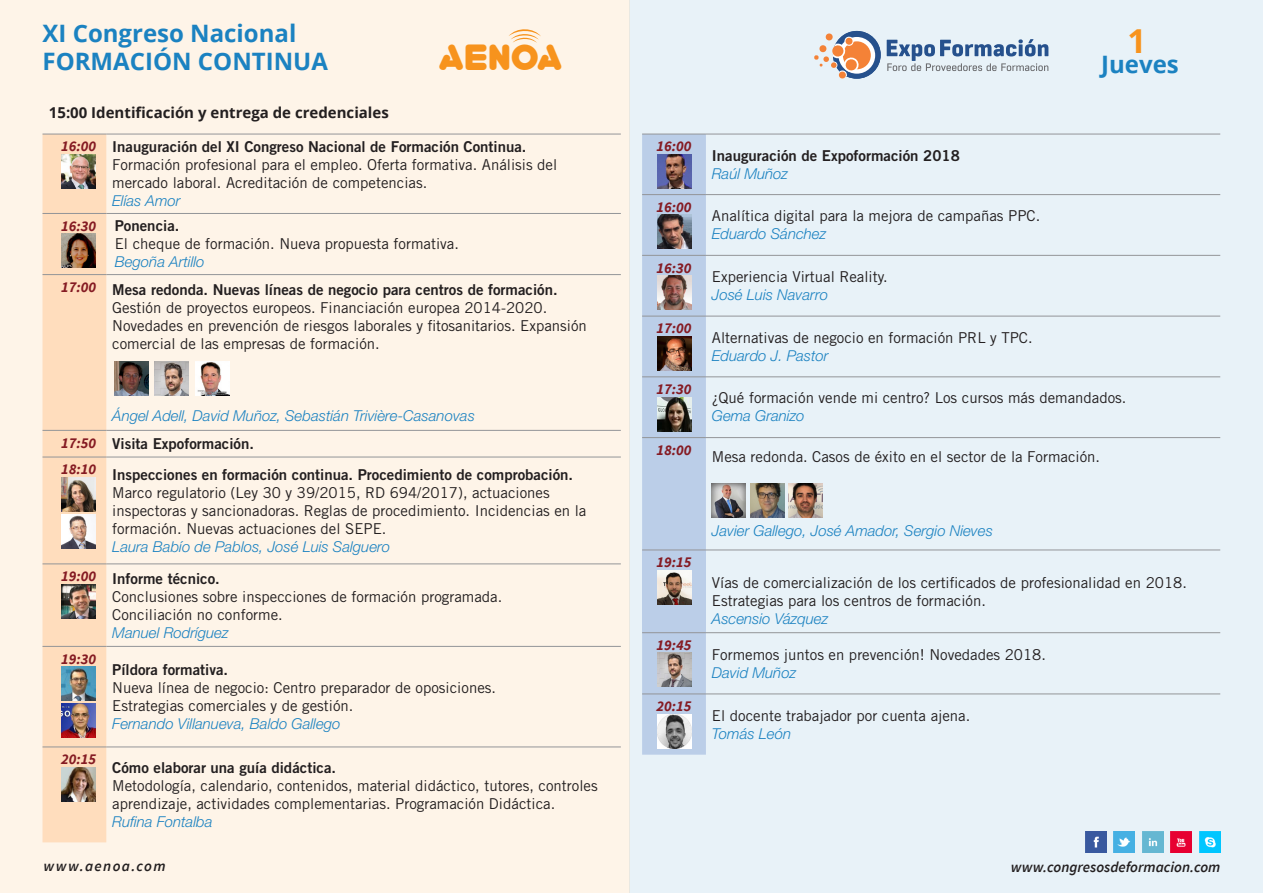
<style>
.page{position:relative;width:1263px;height:893px;background:#fff}
.page>*{position:absolute;margin:0;border:0;box-sizing:border-box;transform-origin:0 0}
.t1{font:34.05px "Youre Gone";color:#f7931d}
.t2{font:700 33px "Open Sans";color:#f7931d}
.t3{font:700 24px "Open Sans";color:#1b82c1}
.t4{font:15px/18px "Trade Gothic LT Std";color:#231f20}
.t5{font:italic 300 15px "Helvetica Neue LT Std";color:#1b82c1}
.t6{font:15px "Trade Gothic LT Std Bd 2";color:#231f20}
.t7{font:italic 700 15px "Source Sans Pro";color:#851b23}
.t8{font:700 15px "Open Sans";color:#231f20}
.t9{font:italic 600 15px "Source Sans Pro";color:#231f20}
.t10{font:italic 600 15px "Source Sans Pro";letter-spacing:.09em;color:#231f20}
</style>
<div class="page">
<div style="left:629px;top:0;width:634px;height:893px;background:#e8f2f8"></div>
<div style="left:0;top:0;width:629px;height:893px;background:#fef4e8"></div>
<img style="left:1085px;top:831px;width:21px;height:22px">
<img style="left:1114px;top:831px;width:21px;height:22px">
<img style="left:1171px;top:831px;width:21px;height:22px">
<img style="left:1199px;top:831px;width:21px;height:22px">
<img style="left:1142px;top:831px;width:21px;height:22px">
<div style="left:43px;top:135px;width:63px;height:707px;background:#ffddbd"></div>
<hr style="left:106px;top:457px;width:515px;height:1px;background:#939598">
<hr style="left:43px;top:747px;width:63px;height:1px;background:#939598">
<hr style="left:106px;top:747px;width:515px;height:1px;background:#939598">
<hr style="left:43px;top:646px;width:63px;height:1px;background:#939598">
<hr style="left:106px;top:646px;width:515px;height:1px;background:#939598">
<hr style="left:106px;top:430px;width:515px;height:1px;background:#939598">
<hr style="left:106px;top:564px;width:515px;height:1px;background:#939598">
<hr style="left:43px;top:430px;width:63px;height:1px;background:#939598">
<hr style="left:43px;top:564px;width:63px;height:1px;background:#939598">
<hr style="left:43px;top:457px;width:63px;height:1px;background:#939598">
<hr style="left:43px;top:274px;width:63px;height:1px;background:#939598">
<hr style="left:106px;top:274px;width:515px;height:1px;background:#939598">
<hr style="left:43px;top:213px;width:63px;height:1px;background:#939598">
<hr style="left:106px;top:213px;width:515px;height:1px;background:#939598">
<hr style="left:43px;top:134px;width:63px;height:1px;background:#939598">
<hr style="left:106px;top:134px;width:515px;height:1px;background:#939598">
<img style="left:62px;top:154px;width:34px;height:34px">
<img style="left:62px;top:234px;width:34px;height:34px">
<img style="left:62px;top:477px;width:34px;height:34px">
<img style="left:62px;top:514px;width:34px;height:34px">
<img style="left:62px;top:584px;width:34px;height:34px">
<img style="left:62px;top:667px;width:34px;height:34px">
<img style="left:62px;top:704px;width:34px;height:34px">
<img style="left:62px;top:767px;width:34px;height:34px">
<div style="left:642px;top:135px;width:64px;height:620px;background:#bbcee8"></div>
<div style="left:642px;top:550px;width:64px;height:83px;background:#bbcee8"></div>
<hr style="left:642px;top:316px;width:64px;height:1px;background:#939598">
<hr style="left:706px;top:316px;width:514px;height:1px;background:#939598">
<hr style="left:642px;top:377px;width:64px;height:1px;background:#939598">
<hr style="left:706px;top:377px;width:514px;height:1px;background:#939598">
<hr style="left:642px;top:437px;width:64px;height:1px;background:#939598">
<hr style="left:706px;top:437px;width:514px;height:1px;background:#939598">
<hr style="left:642px;top:694px;width:64px;height:1px;background:#939598">
<hr style="left:706px;top:694px;width:514px;height:1px;background:#939598">
<hr style="left:642px;top:255px;width:64px;height:1px;background:#939598">
<hr style="left:706px;top:255px;width:514px;height:1px;background:#939598">
<hr style="left:642px;top:550px;width:64px;height:1px;background:#939598">
<hr style="left:706px;top:550px;width:514px;height:1px;background:#939598">
<hr style="left:642px;top:632px;width:64px;height:1px;background:#939598">
<hr style="left:706px;top:632px;width:514px;height:1px;background:#939598">
<hr style="left:642px;top:134px;width:64px;height:1px;background:#939598">
<hr style="left:706px;top:134px;width:514px;height:1px;background:#939598">
<hr style="left:642px;top:194px;width:64px;height:1px;background:#939598">
<hr style="left:706px;top:194px;width:514px;height:1px;background:#939598">
<img style="left:657px;top:154px;width:34px;height:34px">
<img style="left:657px;top:215px;width:34px;height:34px">
<img style="left:657px;top:276px;width:34px;height:34px">
<img style="left:657px;top:336px;width:34px;height:34px">
<img style="left:657px;top:397px;width:34px;height:34px">
<img style="left:712px;top:483px;width:34px;height:34px">
<img style="left:750px;top:483px;width:34px;height:34px">
<img style="left:788px;top:483px;width:34px;height:34px">
<img style="left:657px;top:570px;width:34px;height:34px">
<img style="left:657px;top:653px;width:34px;height:34px">
<img style="left:657px;top:714px;width:34px;height:34px">
<svg style="left:509px;top:29px;width:32px;height:14px"></svg>
<svg style="left:814px;top:31px;width:67px;height:48px"></svg>
<svg style="left:887px;top:39px;width:161px;height:32px"></svg>
<img style="left:114px;top:361px;width:34px;height:34px">
<img style="left:195px;top:361px;width:34px;height:34px">
<img style="left:155px;top:361px;width:34px;height:34px">
<p class="t3" style="left:43px;top:16px;width:255px">XI Congreso Nacional</p>
<p class="t3" style="left:43px;top:44px;width:287px">FORMACIÓN CONTINUA</p>
<p class="t1" style="left:438px;top:36px;width:126px">AENOA</p>
<p class="t8" style="left:49px;top:102px;width:341px">15:00 Identificación y entrega de credenciales</p>
<p class="t7" style="left:61px;top:137px;width:36px">16:00</p>
<p class="t6" style="left:112px;top:138px;width:416px">Inauguración del XI Congreso Nacional de Formación Continua.</p>
<p class="t4" style="left:112px;top:156px;width:446px">Formación profesional para el empleo. Oferta formativa. Análisis del mercado laboral. Acreditación de competencias.</p>
<p class="t5" style="left:112px;top:192px;width:70px">Elías Amor</p>
<p class="t7" style="left:61px;top:216px;width:36px">16:30</p>
<p class="t6" style="left:115px;top:217px;width:66px">Ponencia.</p>
<p class="t4" style="left:115px;top:235px;width:346px">El cheque de formación. Nueva propuesta formativa.</p>
<p class="t5" style="left:115px;top:253px;width:91px">Begoña Artillo</p>
<p class="t7" style="left:61px;top:277px;width:36px">17:00</p>
<p class="t6" style="left:112px;top:280px;width:447px">Mesa redonda. Nuevas líneas de negocio para centros de formación.</p>
<p class="t4" style="left:112px;top:298px;width:476px">Gestión de proyectos europeos. Financiación europea 2014-2020.<br>Novedades en prevención de riesgos laborales y fitosanitarios. Expansión comercial de las empresas de formación.</p>
<p class="t5" style="left:112px;top:407px;width:364px">Ángel Adell, David Muñoz, Sebastián Trivière-Casanovas</p>
<p class="t7" style="left:61px;top:433px;width:36px">17:50</p>
<p class="t6" style="left:112px;top:434px;width:143px">Visita Expoformación.</p>
<p class="t7" style="left:61px;top:460px;width:36px">18:10</p>
<p class="t6" style="left:112px;top:465px;width:462px">Inspecciones en formación continua. Procedimiento de comprobación.</p>
<p class="t4" style="left:112px;top:483px;width:476px">Marco regulatorio (Ley 30 y 39/2015, RD 694/2017), actuaciones inspectoras y sancionadoras. Reglas de procedimiento. Incidencias en la formación. Nuevas actuaciones del SEPE.</p>
<p class="t5" style="left:112px;top:538px;width:279px">Laura Babío de Pablos, José Luis Salguero</p>
<p class="t7" style="left:61px;top:567px;width:36px">19:00</p>
<p class="t6" style="left:112px;top:569px;width:109px">Informe técnico.</p>
<p class="t4" style="left:112px;top:587px;width:391px">Conclusiones sobre inspecciones de formación programada.</p>
<p class="t4" style="left:112px;top:605px;width:172px">Conciliación no conforme.</p>
<p class="t5" style="left:112px;top:623px;width:118px">Manuel Rodríguez</p>
<p class="t7" style="left:61px;top:649px;width:36px">19:30</p>
<p class="t6" style="left:112px;top:660px;width:117px">Píldora formativa.</p>
<p class="t4" style="left:112px;top:679px;width:385px">Nueva línea de negocio: Centro preparador de oposiciones.</p>
<p class="t4" style="left:112px;top:697px;width:243px">Estrategias comerciales y de gestión.</p>
<p class="t5" style="left:112px;top:715px;width:230px">Fernando Villanueva, Baldo Gallego</p>
<p class="t7" style="left:61px;top:750px;width:36px">20:15</p>
<p class="t6" style="left:112px;top:758px;width:225px">Cómo elaborar una guía didáctica.</p>
<p class="t4" style="left:112px;top:776px;width:487px">Metodología, calendario, contenidos, material didáctico, tutores, controles aprendizaje, actividades complementarias. Programación Didáctica.</p>
<p class="t5" style="left:112px;top:813px;width:102px">Rufina Fontalba</p>
<p class="t10" style="left:44px;top:856px;width:124px">www.aenoa.com</p>
<p class="t2" style="left:1127px;top:18px;width:20px">1</p>
<p class="t3" style="left:1101px;top:48px;width:79px">Jueves</p>
<p class="t7" style="left:656px;top:137px;width:36px">16:00</p>
<p class="t7" style="left:656px;top:197px;width:36px">16:00</p>
<p class="t7" style="left:656px;top:258px;width:36px">16:30</p>
<p class="t7" style="left:656px;top:319px;width:36px">17:00</p>
<p class="t7" style="left:656px;top:380px;width:36px">17:30</p>
<p class="t7" style="left:656px;top:440px;width:36px">18:00</p>
<p class="t6" style="left:712px;top:146px;width:249px">Inauguración de Expoformación 2018</p>
<p class="t5" style="left:712px;top:164px;width:78px">Raúl Muñoz</p>
<p class="t4" style="left:712px;top:207px;width:330px">Analítica digital para la mejora de campañas PPC.</p>
<p class="t5" style="left:712px;top:225px;width:116px">Eduardo Sánchez</p>
<p class="t4" style="left:712px;top:268px;width:177px">Experiencia Virtual Reality.</p>
<p class="t5" style="left:712px;top:286px;width:118px">José Luis Navarro</p>
<p class="t4" style="left:712px;top:328px;width:322px">Alternativas de negocio en formación PRL y TPC.</p>
<p class="t5" style="left:712px;top:347px;width:118px">Eduardo J. Pastor</p>
<p class="t4" style="left:712px;top:389px;width:416px">¿Qué formación vende mi centro? Los cursos más demandados.</p>
<p class="t5" style="left:712px;top:407px;width:94px">Gema Granizo</p>
<p class="t4" style="left:712px;top:448px;width:390px">Mesa redonda. Casos de éxito en el sector de la Formación.</p>
<p class="t7" style="left:656px;top:553px;width:36px">19:15</p>
<p class="t7" style="left:656px;top:635px;width:36px">19:45</p>
<p class="t7" style="left:656px;top:697px;width:36px">20:15</p>
<p class="t5" style="left:712px;top:521px;width:282px">Javier Gallego, José Amador, Sergio Nieves</p>
<p class="t4" style="left:712px;top:573px;width:476px">Vías de comercialización de los certificados de profesionalidad en 2018.<br>Estrategias para los centros de formación.</p>
<p class="t5" style="left:712px;top:609px;width:118px">Ascensio Vázquez</p>
<p class="t4" style="left:712px;top:645px;width:336px">Formemos juntos en prevención! Novedades 2018.</p>
<p class="t5" style="left:712px;top:663px;width:86px">David Muñoz</p>
<p class="t4" style="left:712px;top:706px;width:260px">El docente trabajador por cuenta ajena.</p>
<p class="t5" style="left:712px;top:724px;width:81px">Tomás León</p>
<p class="t9" style="left:1011px;top:857px;width:211px">www.congresosdeformacion.com</p>
</div>
